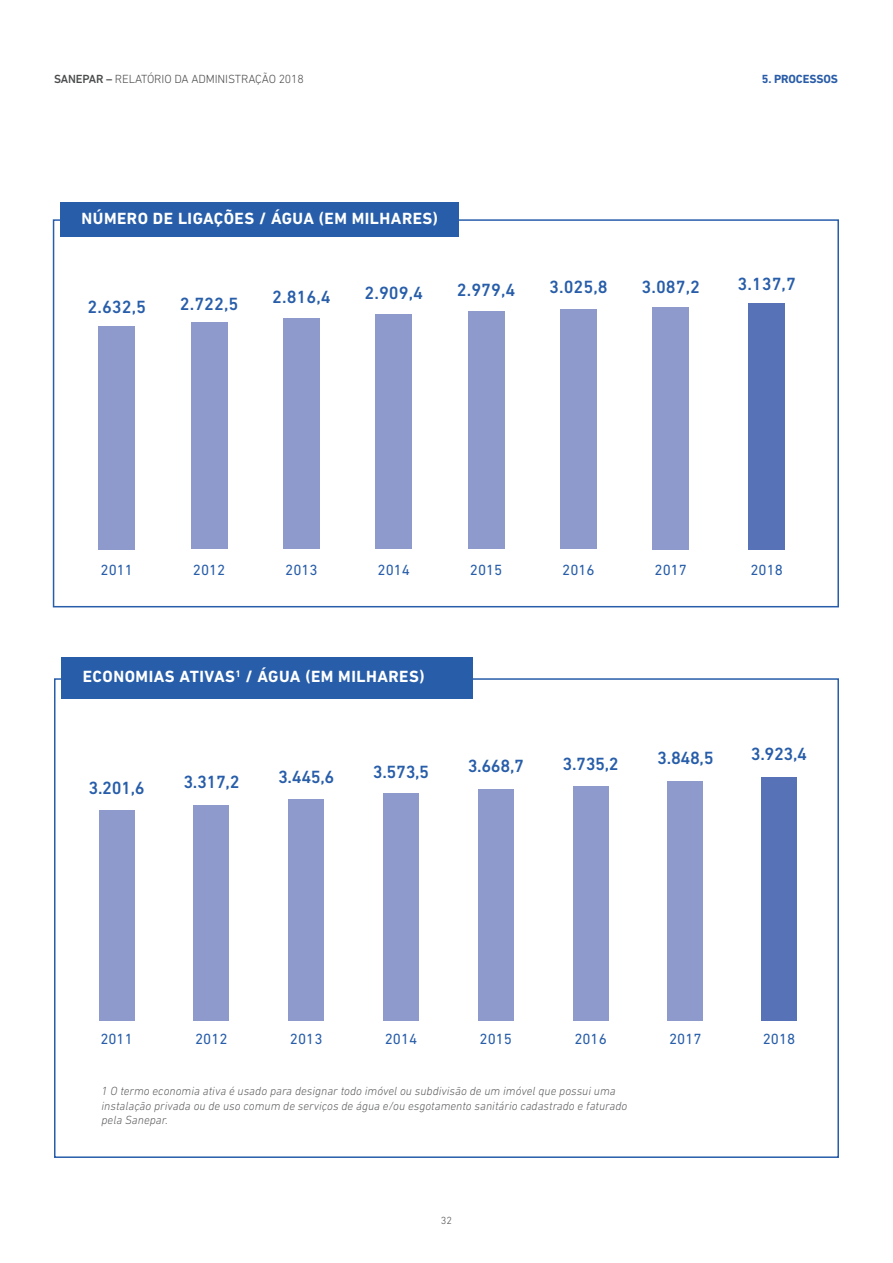
<style>
.page{position:relative;width:893px;height:1263px;background:#fff}
.page>*{position:absolute;margin:0;border:0;box-sizing:border-box;transform-origin:0 0}
.t1{font:500 18px "DIN Next LT Pro";letter-spacing:-.01em;color:#275da9}
.t2{font:700 16.5px "DIN Next LT Pro";letter-spacing:.03em;color:#fff}
.t3{font:15px "DIN Next LT Pro";color:#275da9}
.t4{font:italic 300 12px/14.4px "DIN Next LT Pro";color:#58595b}
.t5{font:300 12px "DIN Next LT Pro";letter-spacing:-.01em;color:#4b4c4d}
.t6{font:700 12px "DIN Next LT Pro";letter-spacing:-.01em;color:#295ca8}
.t7{font:300 10.5px "DIN Next LT Pro";color:#4b4c4d}
.s1{font-weight:500}
</style>
<div class="page">
<div style="left:61px;top:202px;width:398px;height:35px;background:#275da9"></div>
<div style="left:749px;top:303px;width:36px;height:246px;background:#5772b6"></div>
<div style="left:653px;top:307px;width:36px;height:242px;background:#8e9acc"></div>
<div style="left:560px;top:310px;width:36px;height:239px;background:#8e9acc"></div>
<div style="left:468px;top:312px;width:36px;height:237px;background:#8e9acc"></div>
<div style="left:376px;top:315px;width:36px;height:234px;background:#8e9acc"></div>
<div style="left:283px;top:318px;width:36px;height:231px;background:#8e9acc"></div>
<div style="left:191px;top:322px;width:36px;height:227px;background:#8e9acc"></div>
<div style="left:99px;top:326px;width:36px;height:223px;background:#8e9acc"></div>
<div style="left:62px;top:658px;width:411px;height:41px;background:#275da9"></div>
<div style="left:761px;top:777px;width:36px;height:243px;background:#5772b6"></div>
<div style="left:668px;top:781px;width:35px;height:239px;background:#8e9acc"></div>
<div style="left:573px;top:786px;width:35px;height:234px;background:#8e9acc"></div>
<div style="left:478px;top:789px;width:36px;height:231px;background:#8e9acc"></div>
<div style="left:383px;top:793px;width:36px;height:227px;background:#8e9acc"></div>
<div style="left:288px;top:799px;width:36px;height:221px;background:#8e9acc"></div>
<div style="left:194px;top:805px;width:35px;height:215px;background:#8e9acc"></div>
<div style="left:99px;top:810px;width:35px;height:210px;background:#8e9acc"></div>
<p class="t5" style="left:54px;top:72px;width:251px"><span class="s1">SANEPAR –</span> RELATÓRIO DA ADMINISTRAÇÃO 2018</p>
<p class="t6" style="left:762px;top:72px;width:76px">5. PROCESSOS</p>
<h2 class="t2" style="left:82px;top:209px;width:34px">NÚMERO</h2>
<h2 class="t2" style="left:153px;top:209px;width:45px">DE LIGAÇ</h2>
<h2 class="t2" style="left:224px;top:209px;width:60px">ÕES / ÁGUA</h2>
<h2 class="t2" style="left:319px;top:209px;width:84px">(EM MI LHARE</h2>
<h2 class="t2" style="left:423px;top:209px;width:17px">S)</h2>
<h1 class="t1" style="left:88px;top:296px;width:60px">2.632,5</h1>
<h1 class="t1" style="left:180px;top:293px;width:60px">2.722,5</h1>
<h1 class="t1" style="left:272px;top:286px;width:60px">2.816,4</h1>
<h1 class="t1" style="left:365px;top:283px;width:60px">2.909,4</h1>
<h1 class="t1" style="left:457px;top:280px;width:60px">2.979,4</h1>
<h1 class="t1" style="left:549px;top:277px;width:60px">3.025,8</h1>
<h1 class="t1" style="left:642px;top:277px;width:60px">3.087,2</h1>
<h1 class="t1" style="left:737px;top:274px;width:60px">3.137,7</h1>
<p class="t3" style="left:101px;top:561px;width:34px">2011</p>
<p class="t3" style="left:193px;top:561px;width:34px">2012</p>
<p class="t3" style="left:285px;top:561px;width:34px">2013</p>
<p class="t3" style="left:378px;top:561px;width:34px">2014</p>
<h2 class="t2" style="left:83px;top:667px;width:31px">ECONOMIA</h2>
<h2 class="t2" style="left:165px;top:667px;width:105px">S ATIVAS<sup>1</sup> / ÁGUA</h2>
<h2 class="t2" style="left:305px;top:667px;width:84px">(EM MI LHARE</h2>
<h2 class="t2" style="left:409px;top:667px;width:17px">S)</h2>
<h1 class="t1" style="left:89px;top:777px;width:58px">3.201,6</h1>
<h1 class="t1" style="left:183px;top:771px;width:58px">3.317,2</h1>
<h1 class="t1" style="left:278px;top:767px;width:58px">3.445,6</h1>
<h1 class="t1" style="left:373px;top:761px;width:58px">3.573,5</h1>
<p class="t3" style="left:470px;top:561px;width:34px">2015</p>
<p class="t3" style="left:562px;top:561px;width:34px">2016</p>
<p class="t3" style="left:654px;top:561px;width:34px">2017</p>
<p class="t3" style="left:750px;top:561px;width:34px">2018</p>
<h1 class="t1" style="left:468px;top:755px;width:58px">3.668,7</h1>
<h1 class="t1" style="left:562px;top:753px;width:58px">3.735,2</h1>
<h1 class="t1" style="left:657px;top:747px;width:58px">3.848,5</h1>
<h1 class="t1" style="left:751px;top:743px;width:58px">3.923,4</h1>
<p class="t3" style="left:100px;top:1030px;width:34px">2011</p>
<p class="t3" style="left:195px;top:1030px;width:34px">2012</p>
<p class="t3" style="left:290px;top:1030px;width:34px">2013</p>
<p class="t3" style="left:385px;top:1030px;width:34px">2014</p>
<p class="t3" style="left:480px;top:1030px;width:34px">2015</p>
<p class="t3" style="left:574px;top:1030px;width:34px">2016</p>
<p class="t3" style="left:669px;top:1030px;width:34px">2017</p>
<p class="t3" style="left:763px;top:1030px;width:34px">2018</p>
<p class="t4" style="left:102px;top:1084px;width:527px">1 O termo economia ativa é usado para designar todo imóvel ou subdivisão de um imóvel que possui uma instalação privada ou de uso comum de serviços de água e/ou esgotamento sanitário cadastrado e faturado pela Sanepar.</p>
<p class="t7" style="left:441px;top:1214px;width:13px">32</p>
</div>
